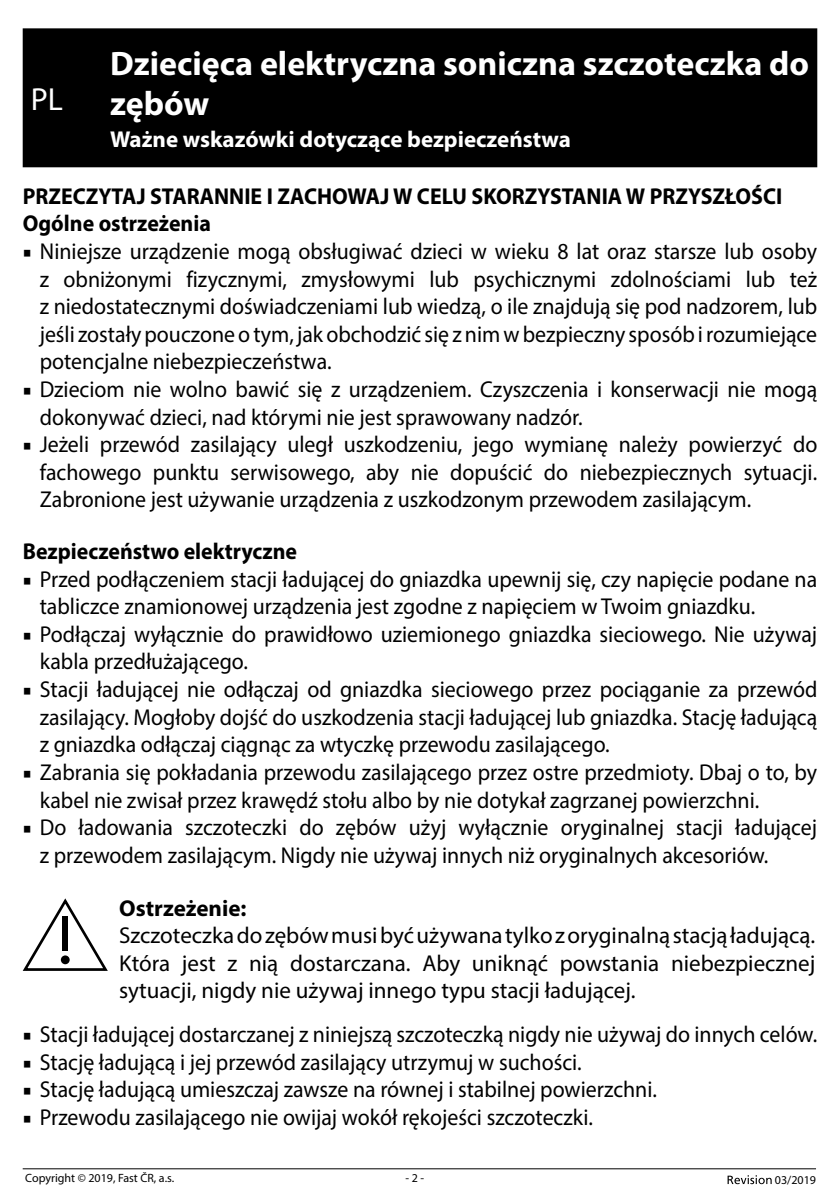
<style>
.page{position:relative;width:840px;height:1191px;background:#fff}
.page>*{position:absolute;margin:0;border:0;box-sizing:border-box;transform-origin:0 0}
.t1{font:700 34px/40.8px "Myriad Pro";color:#fff}
.t2{font:32px "Myriad Pro";color:#fff}
.t3{font:23px/27.6px "Myriad Pro";color:#000;scale:.95 1}
.t4{font:23px/27.6px "Myriad Pro";color:#000;text-align:justify}
.t5{font:700 23px/27.6px "Myriad Pro";color:#000;scale:.95 1}
.t6{font:700 23px "Myriad Pro";color:#fff}
.t7{font:700 23px "Myriad Pro";color:#000}
.t8{font:12px "Myriad Pro";color:#000}
.s1{font-family:"Minion Pro"}
</style>
<div class="page">
<hr style="left:23px;top:1168px;width:792px;height:1px;background:#000">
<svg style="left:727px;top:1175px;width:44px;height:9px"></svg>
<div style="left:23px;top:28px;width:793px;height:139px;background:#000"></div>
<svg style="left:23px;top:898px;width:85px;height:73px"></svg>
<div style="left:62px;top:916px;width:6px;height:35px;background:#000"></div>
<div style="left:61px;top:955px;width:9px;height:9px;background:#000;border-radius:50%"></div>
<h1 class="t1" style="left:110px;top:42px;width:700px">Dziecięca elektryczna soniczna szczoteczka do zębów</h1>
<p class="t6" style="left:110px;top:124px;width:462px">Ważne wskazówki dotyczące bezpieczeństwa</p>
<p class="t5" style="left:23px;top:181px;width:800px">PRZECZYTAJ STARANNIE I ZACHOWAJ W CELU SKORZYSTANIA W PRZYSZŁOŚCI<br>Ogólne ostrzeżenia</p>
<p class="t3" style="left:40px;top:237px;width:819px;text-align:justify;text-indent:-17px"><span class="s1">■</span> Niniejsze urządzenie mogą obsługiwać dzieci w wieku 8 lat oraz starsze lub osoby z obniżonymi fizycznymi, zmysłowymi lub psychicznymi zdolnościami lub też z niedostatecznymi doświadczeniami lub wiedzą, o ile znajdują się pod nadzorem, lub jeśli zostały pouczone o tym, jak obchodzić się z nim w bezpieczny sposób i rozumiejące potencjalne niebezpieczeństwa.</p>
<p class="t3" style="left:40px;top:375px;width:819px;text-indent:-17px"><span class="s1">■</span> Dzieciom nie wolno bawić się z urządzeniem. Czyszczenia i konserwacji nie mogą dokonywać dzieci, nad którymi nie jest sprawowany nadzór.</p>
<p class="t3" style="left:40px;top:430px;width:819px;text-align:justify;text-indent:-17px"><span class="s1">■</span> Jeżeli przewód zasilający uległ uszkodzeniu, jego wymianę należy powierzyć do fachowego punktu serwisowego, aby nie dopuścić do niebezpiecznych sytuacji.<br>Zabronione jest używanie urządzenia z uszkodzonym przewodem zasilającym.</p>
<p class="t5" style="left:23px;top:537px;width:290px">Bezpieczeństwo elektryczne</p>
<p class="t3" style="left:40px;top:565px;width:819px;text-indent:-17px"><span class="s1">■</span> Przed podłączeniem stacji ładującej do gniazdka upewnij się, czy napięcie podane na tabliczce znamionowej urządzenia jest zgodne z napięciem w Twoim gniazdku.</p>
<p class="t3" style="left:40px;top:620px;width:819px;text-indent:-17px"><span class="s1">■</span> Podłączaj wyłącznie do prawidłowo uziemionego gniazdka sieciowego. Nie używaj kabla przedłużającego.</p>
<p class="t3" style="left:40px;top:675px;width:819px;text-align:justify;text-indent:-17px"><span class="s1">■</span> Stacji ładującej nie odłączaj od gniazdka sieciowego przez pociąganie za przewód zasilający. Mogłoby dojść do uszkodzenia stacji ładującej lub gniazdka. Stację ładującą z gniazdka odłączaj ciągnąc za wtyczkę przewodu zasilającego.</p>
<p class="t3" style="left:40px;top:758px;width:819px;text-indent:-17px"><span class="s1">■</span> Zabrania się pokładania przewodu zasilającego przez ostre przedmioty. Dbaj o to, by kabel nie zwisał przez krawędź stołu albo by nie dotykał zagrzanej powierzchni.</p>
<p class="t3" style="left:40px;top:813px;width:819px;text-indent:-17px"><span class="s1">■</span> Do ładowania szczoteczki do zębów użyj wyłącznie oryginalnej stacji ładującej z przewodem zasilającym. Nigdy nie używaj innych niż oryginalnych akcesoriów.</p>
<p class="t7" style="left:119px;top:893px;width:129px">Ostrzeżenie:</p>
<p class="t4" style="left:119px;top:921px;width:697px">Szczoteczka do zębów musi być używana tylko z oryginalną stacją ładującą.<br>Która jest z nią dostarczana. Aby uniknąć powstania niebezpiecznej sytuacji, nigdy nie używaj innego typu stacji ładującej.</p>
<p class="t3" style="left:23px;top:1020px;width:837px"><span class="s1">■</span> Stacji ładującej dostarczanej z niniejszą szczoteczką nigdy nie używaj do innych celów.</p>
<p class="t3" style="left:23px;top:1047px;width:589px"><span class="s1">■</span> Stację ładującą i jej przewód zasilający utrzymuj w suchości.</p>
<p class="t3" style="left:23px;top:1075px;width:669px"><span class="s1">■</span> Stację ładującą umieszczaj zawsze na równej i stabilnej powierzchni.</p>
<p class="t3" style="left:23px;top:1103px;width:601px"><span class="s1">■</span> Przewodu zasilającego nie owijaj wokół rękojeści szczoteczki.</p>
<h2 class="t2" style="left:31px;top:79px;width:34px">PL</h2>
<p class="t8" style="left:25px;top:1170px;width:150px">Copyright © 2019, Fast ČR, a.s.</p>
<p class="t8" style="left:405px;top:1170px;width:20px">- 2 -</p>
<p class="t8" style="left:774px;top:1172px;width:43px">03/2019</p>
</div>
